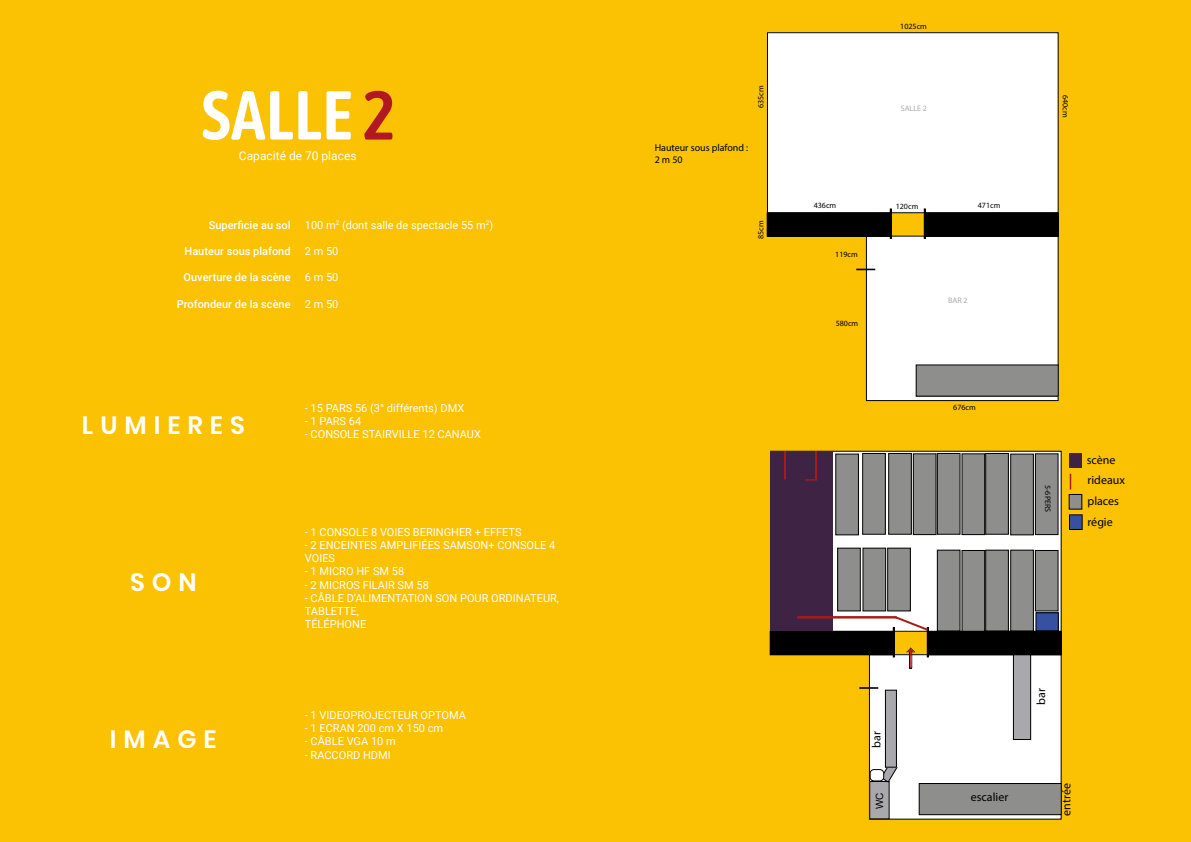
<style>
.page{position:relative;width:1191px;height:842px;background:#fbc103}
.page>*{position:absolute;margin:0;border:0;box-sizing:border-box;transform-origin:0 0}
.t1{font:600 69px "Asap Condensed";color:#fff}
.t2{font:600 25px "Poppins";letter-spacing:.28em;color:#fff}
.t3{font:12px/20.3px "Myriad Pro";color:#000}
.t4{font:12px "Roboto";color:#fff}
.t5{font:11px/13.2px "Roboto";color:#fff}
.t6{font:500 11px "Roboto";color:#fff}
.t7{font:10px/12px "Myriad Pro";color:#000}
.t8{font:10px "Arial";color:#000}
.t9{font:8px "Myriad Pro";color:#000}
.t10{font:8px "Myriad Pro";color:#a9a8ad}
.s1{color:#b21821}
</style>
<div class="page">
<div style="left:767px;top:33px;width:291px;height:180px;background:#fff"></div>
<div style="left:767px;top:32px;width:291px;height:181px;border:1px solid #000"></div>
<div style="left:866px;top:236px;width:192px;height:165px;background:#fff"></div>
<div style="left:866px;top:236px;width:192px;height:165px;border:1px solid #000"></div>
<div style="left:925px;top:213px;width:133px;height:23px;background:#000"></div>
<div style="left:924px;top:212px;width:134px;height:25px;border:1px solid #000"></div>
<div style="left:767px;top:213px;width:123px;height:23px;background:#000"></div>
<div style="left:766px;top:212px;width:125px;height:25px;border:1px solid #000"></div>
<div style="left:889px;top:208px;width:2px;height:31px;border:1px solid #000"></div>
<div style="left:923px;top:208px;width:2px;height:31px;border:1px solid #000"></div>
<svg style="left:856px;top:269px;width:19px;height:1px"></svg>
<div style="left:916px;top:365px;width:142px;height:31px;background:#8e8e8d"></div>
<div style="left:915px;top:364px;width:143px;height:33px;border:1px solid #000"></div>
<svg style="left:833px;top:453px;width:226px;height:177px;fill:#fff"></svg>
<div style="left:869px;top:655px;width:192px;height:164px;background:#fff"></div>
<div style="left:869px;top:654px;width:192px;height:166px;border:1px solid #000"></div>
<div style="left:928px;top:631px;width:133px;height:24px;background:#000"></div>
<div style="left:770px;top:631px;width:123px;height:24px;background:#000"></div>
<div style="left:892px;top:627px;width:2px;height:30px;border:1px solid #000"></div>
<div style="left:926px;top:627px;width:2px;height:30px;border:1px solid #000"></div>
<svg style="left:859px;top:687px;width:19px;height:2px"></svg>
<div style="left:919px;top:783px;width:142px;height:32px;background:#8e8e8d"></div>
<div style="left:918px;top:783px;width:143px;height:32px;border:1px solid #000"></div>
<div style="left:869px;top:781px;width:20px;height:38px;background:#a9a8ad"></div>
<div style="left:869px;top:781px;width:20px;height:38px;border:1px solid #000"></div>
<svg style="left:880px;top:763px;width:17px;height:19px"></svg>
<div style="left:885px;top:690px;width:11px;height:77px;background:#a9a8ad"></div>
<div style="left:885px;top:690px;width:12px;height:77px;border:1px solid #000"></div>
<div style="left:870px;top:769px;width:13px;height:12px;background:#fff;border-radius:4px"></div>
<div style="left:870px;top:769px;width:13px;height:12px;border:1px solid #000;border-radius:4px"></div>
<div style="left:1035px;top:454px;width:23px;height:81px;background:#8e8e8d"></div>
<div style="left:1035px;top:453px;width:23px;height:82px;border:1px solid #000"></div>
<div style="left:1010px;top:454px;width:23px;height:81px;background:#8e8e8d"></div>
<div style="left:1010px;top:454px;width:23px;height:81px;border:1px solid #000"></div>
<div style="left:985px;top:453px;width:23px;height:81px;background:#8e8e8d"></div>
<div style="left:985px;top:453px;width:23px;height:81px;border:1px solid #000"></div>
<div style="left:962px;top:454px;width:22px;height:81px;background:#8e8e8d"></div>
<div style="left:961px;top:453px;width:24px;height:82px;border:1px solid #000"></div>
<div style="left:937px;top:453px;width:23px;height:81px;background:#8e8e8d"></div>
<div style="left:937px;top:453px;width:23px;height:81px;border:1px solid #000"></div>
<div style="left:1035px;top:550px;width:23px;height:61px;background:#8e8e8d"></div>
<div style="left:1035px;top:550px;width:23px;height:61px;border:1px solid #000"></div>
<div style="left:1010px;top:550px;width:23px;height:81px;background:#8e8e8d"></div>
<div style="left:1010px;top:550px;width:23px;height:81px;border:1px solid #000"></div>
<div style="left:985px;top:550px;width:23px;height:81px;background:#8e8e8d"></div>
<div style="left:985px;top:550px;width:23px;height:81px;border:1px solid #000"></div>
<div style="left:962px;top:550px;width:22px;height:81px;background:#8e8e8d"></div>
<div style="left:961px;top:550px;width:24px;height:81px;border:1px solid #000"></div>
<div style="left:937px;top:550px;width:23px;height:81px;background:#8e8e8d"></div>
<div style="left:937px;top:550px;width:23px;height:81px;border:1px solid #000"></div>
<div style="left:913px;top:454px;width:23px;height:81px;background:#8e8e8d"></div>
<div style="left:913px;top:453px;width:23px;height:82px;border:1px solid #000"></div>
<div style="left:888px;top:453px;width:23px;height:81px;background:#8e8e8d"></div>
<div style="left:888px;top:453px;width:23px;height:81px;border:1px solid #000"></div>
<div style="left:862px;top:453px;width:23px;height:81px;background:#8e8e8d"></div>
<div style="left:862px;top:453px;width:23px;height:81px;border:1px solid #000"></div>
<div style="left:835px;top:454px;width:23px;height:81px;background:#8e8e8d"></div>
<div style="left:887px;top:548px;width:23px;height:63px;background:#8e8e8d"></div>
<div style="left:887px;top:548px;width:23px;height:63px;border:1px solid #000"></div>
<div style="left:863px;top:548px;width:22px;height:63px;background:#8e8e8d"></div>
<div style="left:862px;top:548px;width:24px;height:63px;border:1px solid #000"></div>
<div style="left:837px;top:548px;width:23px;height:63px;background:#8e8e8d"></div>
<div style="left:837px;top:548px;width:23px;height:63px;border:1px solid #000"></div>
<div style="left:770px;top:451px;width:63px;height:180px;background:#3e2345"></div>
<div style="left:1069px;top:453px;width:12px;height:15px;background:#3e2345"></div>
<div style="left:1069px;top:494px;width:12px;height:15px;background:#8e8e8d"></div>
<div style="left:1069px;top:494px;width:13px;height:15px;border:1px solid #000"></div>
<div style="left:1069px;top:515px;width:13px;height:14px;background:#35519f"></div>
<div style="left:1069px;top:514px;width:13px;height:16px;border:1px solid #000"></div>
<div style="left:1036px;top:613px;width:22px;height:18px;background:#35519f"></div>
<div style="left:1035px;top:612px;width:23px;height:19px;border:1px solid #000"></div>
<svg style="left:906px;top:647px;width:9px;height:21px"></svg>
<div style="left:1013px;top:655px;width:17px;height:84px;background:#a9a8ad"></div>
<div style="left:1013px;top:654px;width:18px;height:86px;border:1px solid #000"></div>
<hr style="left:815px;top:451px;width:2px;height:28px;background:#a81c17">
<svg style="left:805px;top:479px;width:12px;height:2px"></svg>
<hr style="left:797px;top:616px;width:99px;height:2px;background:#a81c17">
<svg style="left:893px;top:615px;width:37px;height:17px"></svg>
<hr style="left:784px;top:451px;width:2px;height:28px;background:#a81c17">
<svg style="left:1069px;top:474px;width:2px;height:15px"></svg>
<h1 class="t1" style="left:201px;top:70px;width:195px">SALLE <span class="s1">2</span></h1>
<p class="t4" style="left:239px;top:147px;width:119px">Capacité de 70 places</p>
<p class="t6" style="left:209px;top:217px;width:83px">Superficie au sol</p>
<p class="t6" style="left:184px;top:243px;width:108px">Hauteur sous plafond</p>
<p class="t6" style="left:184px;top:270px;width:109px">Ouverture de la scène</p>
<p class="t6" style="left:177px;top:296px;width:115px">Profondeur de la scène</p>
<p class="t5" style="left:305px;top:218px;width:190px">100 m<sup>2</sup> (dont salle de spectacle 55 m<sup>2</sup>)</p>
<p class="t5" style="left:305px;top:244px;width:35px">2 m 50</p>
<p class="t5" style="left:305px;top:271px;width:35px">6 m 50</p>
<p class="t5" style="left:305px;top:297px;width:35px">2 m 50</p>
<h2 class="t2" style="left:82px;top:411px;width:164px">LUMIERES</h2>
<h2 class="t2" style="left:130px;top:568px;width:68px">SON</h2>
<h2 class="t2" style="left:110px;top:724px;width:108px">IMAGE</h2>
<p class="t5" style="left:305px;top:401px;width:161px">- 15 PARS 56 (3° différents) DMX</p>
<p class="t5" style="left:305px;top:414px;width:58px">- 1 PARS 64</p>
<p class="t5" style="left:305px;top:427px;width:178px">- CONSOLE STAIRVILLE 12 CANAUX</p>
<p class="t5" style="left:305px;top:525px;width:218px">- 1 CONSOLE 8 VOIES BERINGHER + EFFETS</p>
<p class="t5" style="left:305px;top:538px;width:252px">- 2 ENCEINTES AMPLIFIÉES SAMSON+ CONSOLE 4<br>VOIES</p>
<p class="t5" style="left:305px;top:564px;width:101px">- 1 MICRO HF SM 58</p>
<p class="t5" style="left:305px;top:578px;width:125px">- 2 MICROS FILAIR SM 58</p>
<p class="t5" style="left:305px;top:591px;width:256px">- CÂBLE D’ALIMENTATION SON POUR ORDINATEUR,<br>TABLETTE,<br>TÉLÉPHONE</p>
<p class="t5" style="left:305px;top:708px;width:163px">- 1 VIDEOPROJECTEUR OPTOMA</p>
<p class="t5" style="left:305px;top:721px;width:140px">- 1 ECRAN 200 cm X 150 cm</p>
<p class="t5" style="left:305px;top:734px;width:92px">- CÂBLE VGA 10 m</p>
<p class="t5" style="left:305px;top:748px;width:87px">- RACCORD HDMI</p>
<p class="t9" style="left:756px;top:108px;width:24px;rotate:-90deg">635cm</p>
<p class="t7" style="left:654px;top:141px;width:95px">Hauteur sous plafond :<br>2 m 50</p>
<p class="t9" style="left:756px;top:239px;width:20px;rotate:-90deg">85cm</p>
<p class="t9" style="left:900px;top:21px;width:28px">1025cm</p>
<p class="t10" style="left:900px;top:103px;width:28px">SALLE 2</p>
<p class="t9" style="left:813px;top:200px;width:24px">436cm</p>
<p class="t9" style="left:895px;top:201px;width:24px">120cm</p>
<p class="t9" style="left:835px;top:249px;width:24px">119cm</p>
<p class="t9" style="left:835px;top:318px;width:24px">580cm</p>
<p class="t9" style="left:977px;top:200px;width:24px">471cm</p>
<p class="t10" style="left:948px;top:296px;width:21px">BAR 2</p>
<p class="t9" style="left:953px;top:402px;width:24px">676cm</p>
<p class="t9" style="left:1070px;top:95px;width:24px;rotate:90deg">640cm</p>
<p class="t9" style="left:1052px;top:485px;width:29px;rotate:90deg">5-6PERS</p>
<p class="t3" style="left:1086px;top:450px;width:40px">scène rideaux places</p>
<p class="t3" style="left:1087px;top:512px;width:27px">régie</p>
<p class="t3" style="left:866px;top:748px;width:18px;rotate:-90deg">bar</p>
<p class="t8" style="left:873px;top:809px;width:18px;rotate:-90deg">WC</p>
<p class="t3" style="left:1030px;top:705px;width:18px;rotate:-90deg">bar</p>
<p class="t3" style="left:970px;top:787px;width:39px">escalier</p>
<p class="t3" style="left:1056px;top:816px;width:34px;rotate:-90deg">entrée</p>
</div>
